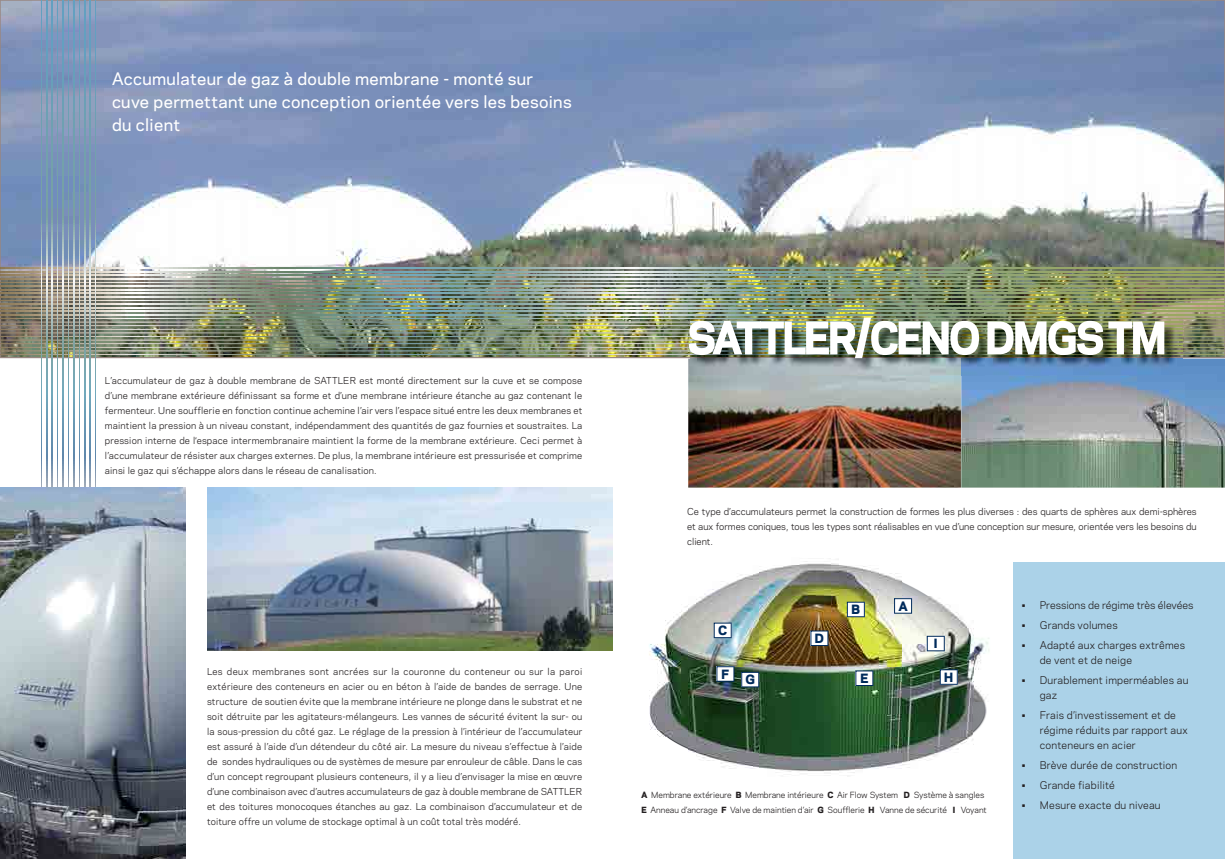
<style>
.page{position:relative;width:1225px;height:859px;background:#fff}
.page>*{position:absolute;margin:0;border:0;box-sizing:border-box;transform-origin:0 0}
.t1{font:500 16px/23px "Galaxie Polaris";letter-spacing:.02em;color:#fff}
.t2{font:800 12px "Galaxie Polaris";color:#002b5b}
.t3{font:10px/15px "Galaxie Polaris";letter-spacing:.02em;color:#231f20}
.t4{font:10px "Galaxie Polaris";color:#231f20}
.t5{font:9px/15px "Galaxie Polaris";letter-spacing:.02em;color:#231f20;text-align:justify}
.t6{font:8px/15px "Galaxie Polaris";color:#231f20}
.s1{font-weight:800}
</style>
<div class="page">
<img style="left:0;top:0;width:1225px;height:318px">
<svg style="left:0;top:314px;width:1225px;height:1px"></svg>
<svg style="left:0;top:307px;width:1225px;height:1px"></svg>
<svg style="left:0;top:300px;width:1225px;height:1px"></svg>
<svg style="left:0;top:293px;width:1225px;height:1px"></svg>
<svg style="left:0;top:311px;width:1225px;height:1px"></svg>
<svg style="left:0;top:304px;width:1225px;height:1px"></svg>
<svg style="left:0;top:296px;width:1225px;height:1px"></svg>
<svg style="left:0;top:286px;width:1225px;height:1px"></svg>
<svg style="left:0;top:278px;width:1225px;height:1px"></svg>
<svg style="left:0;top:271px;width:1225px;height:1px"></svg>
<svg style="left:0;top:289px;width:1225px;height:1px"></svg>
<svg style="left:0;top:282px;width:1225px;height:1px"></svg>
<svg style="left:0;top:275px;width:1225px;height:1px"></svg>
<svg style="left:0;top:268px;width:1225px;height:1px"></svg>
<svg style="left:41px;top:0;width:1px;height:488px"></svg>
<svg style="left:47px;top:0;width:1px;height:488px"></svg>
<svg style="left:52px;top:0;width:1px;height:488px"></svg>
<svg style="left:57px;top:0;width:1px;height:488px"></svg>
<svg style="left:63px;top:0;width:1px;height:488px"></svg>
<svg style="left:68px;top:0;width:1px;height:488px"></svg>
<svg style="left:74px;top:0;width:1px;height:488px"></svg>
<svg style="left:79px;top:0;width:1px;height:488px"></svg>
<svg style="left:85px;top:0;width:1px;height:488px"></svg>
<svg style="left:90px;top:0;width:1px;height:488px"></svg>
<svg style="left:95px;top:0;width:1px;height:488px"></svg>
<img style="left:0;top:488px;width:185px;height:371px">
<img style="left:207px;top:488px;width:405px;height:163px">
<div style="left:1013px;top:562px;width:212px;height:297px;background:#abd2e8"></div>
<img style="left:649px;top:558px;width:340px;height:219px">
<img style="left:688px;top:359px;width:537px;height:129px">
<svg style="left:894px;top:598px;width:18px;height:16px"></svg>
<svg style="left:713px;top:623px;width:18px;height:15px"></svg>
<svg style="left:810px;top:630px;width:18px;height:16px"></svg>
<svg style="left:855px;top:670px;width:18px;height:16px"></svg>
<svg style="left:926px;top:636px;width:18px;height:15px"></svg>
<svg style="left:939px;top:669px;width:18px;height:16px"></svg>
<svg style="left:741px;top:672px;width:18px;height:15px"></svg>
<svg style="left:716px;top:666px;width:18px;height:16px"></svg>
<svg style="left:847px;top:602px;width:18px;height:15px"></svg>
<img style="left:690px;top:358px;width:492px;height:18px">
<img style="left:0;top:318px;width:1225px;height:40px">
<h1 class="t1" style="left:112px;top:66px;width:461px">Accumulateur de gaz à double membrane - monté sur cuve permettant une conception orientée vers les besoins du client</h1>
<p class="t5" style="left:105px;top:373px;width:479px">L’accumulateur de gaz à double membrane de SATTLER est monté directement sur la cuve et se compose d’une membrane extérieure définissant sa forme et d’une membrane intérieure étanche au gaz contenant le fermenteur. Une soufflerie en fonction continue achemine l’air vers l’espace situé entre les deux membranes et maintient la pression à un niveau constant, indépendamment des quantités de gaz fournies et soustraites. La pression interne de l‘espace intermembranaire maintient la forme de la membrane extérieure. Ceci permet à l’accumulateur de résister aux charges externes. De plus, la membrane intérieure est pressurisée et comprime ainsi le gaz qui s’échappe alors dans le réseau de canalisation.</p>
<p class="t5" style="left:207px;top:664px;width:377px">Les deux membranes sont ancrées sur la couronne du conteneur ou sur la paroi extérieure des conteneurs en acier ou en béton à l’aide de bandes de serrage. Une structure de soutien évite que la membrane intérieure ne plonge dans le substrat et ne soit détruite par les agitateurs-mélangeurs. Les vannes de sécurité évitent la sur- ou la sous-pression du côté gaz. Le réglage de la pression à l’intérieur de l’accumulateur est assuré à l’aide d’un détendeur du côté air. La mesure du niveau s’effectue à l’aide de sondes hydrauliques ou de systèmes de mesure par enrouleur de câble. Dans le cas d’un concept regroupant plusieurs conteneurs, il y a lieu d’envisager la mise en œuvre d’une combinaison avec d’autres accumulateurs de gaz à double membrane de SATTLER et des toitures monocoques étanches au gaz. La combinaison d’accumulateur et de toiture offre un volume de stockage optimal à un coût total très modéré.</p>
<p class="t5" style="left:687px;top:503px;width:511px">Ce type d’accumulateurs permet la construction de formes les plus diverses : des quarts de sphères aux demi-sphères et aux formes coniques, tous les types sont réalisables en vue d’une conception sur mesure, orientée vers les besoins du client.</p>
<h2 class="t2" style="left:718px;top:623px;width:10px">C</h2>
<h2 class="t2" style="left:721px;top:666px;width:9px">F</h2>
<h2 class="t2" style="left:815px;top:630px;width:11px">D</h2>
<h2 class="t2" style="left:851px;top:602px;width:10px">B</h2>
<h2 class="t2" style="left:898px;top:598px;width:10px">A</h2>
<h2 class="t2" style="left:934px;top:636px;width:5px">I</h2>
<h2 class="t2" style="left:745px;top:672px;width:11px">G</h2>
<h2 class="t2" style="left:944px;top:669px;width:10px">H</h2>
<h2 class="t2" style="left:860px;top:670px;width:10px">E</h2>
<p class="t6" style="left:641px;top:787px;width:347px"><span class="s1">A</span> Membrane extérieure <span class="s1">B</span> Membrane intérieure <span class="s1">C</span> Air Flow System <span class="s1">D</span> Système à sangles<br><span class="s1">E</span> Anneau d’ancrage <span class="s1">F</span> Valve de maintien d’air <span class="s1">G</span> Soufflerie <span class="s1">H</span> Vanne de sécurité <span class="s1">I</span> Voyant</p>
<p class="t4" style="left:1021px;top:599px;width:173px">• Pressions de régime très élevées</p>
<p class="t3" style="left:1021px;top:617px;width:97px">• Grands volumes</p>
<p class="t3" style="left:1039px;top:637px;width:147px;text-indent:-18px">• Adapté aux charges extrêmes de vent et de neige</p>
<p class="t3" style="left:1039px;top:672px;width:150px;text-indent:-18px">• Durablement imperméables au gaz</p>
<p class="t3" style="left:1039px;top:707px;width:149px;text-indent:-18px">• Frais d’investissement et de régime réduits par rapport aux conteneurs en acier</p>
<p class="t3" style="left:1021px;top:757px;width:157px">• Brève durée de construction</p>
<p class="t3" style="left:1021px;top:777px;width:95px">• Grande fiabilité</p>
<p class="t3" style="left:1021px;top:797px;width:140px">• Mesure exacte du niveau</p>
</div>
